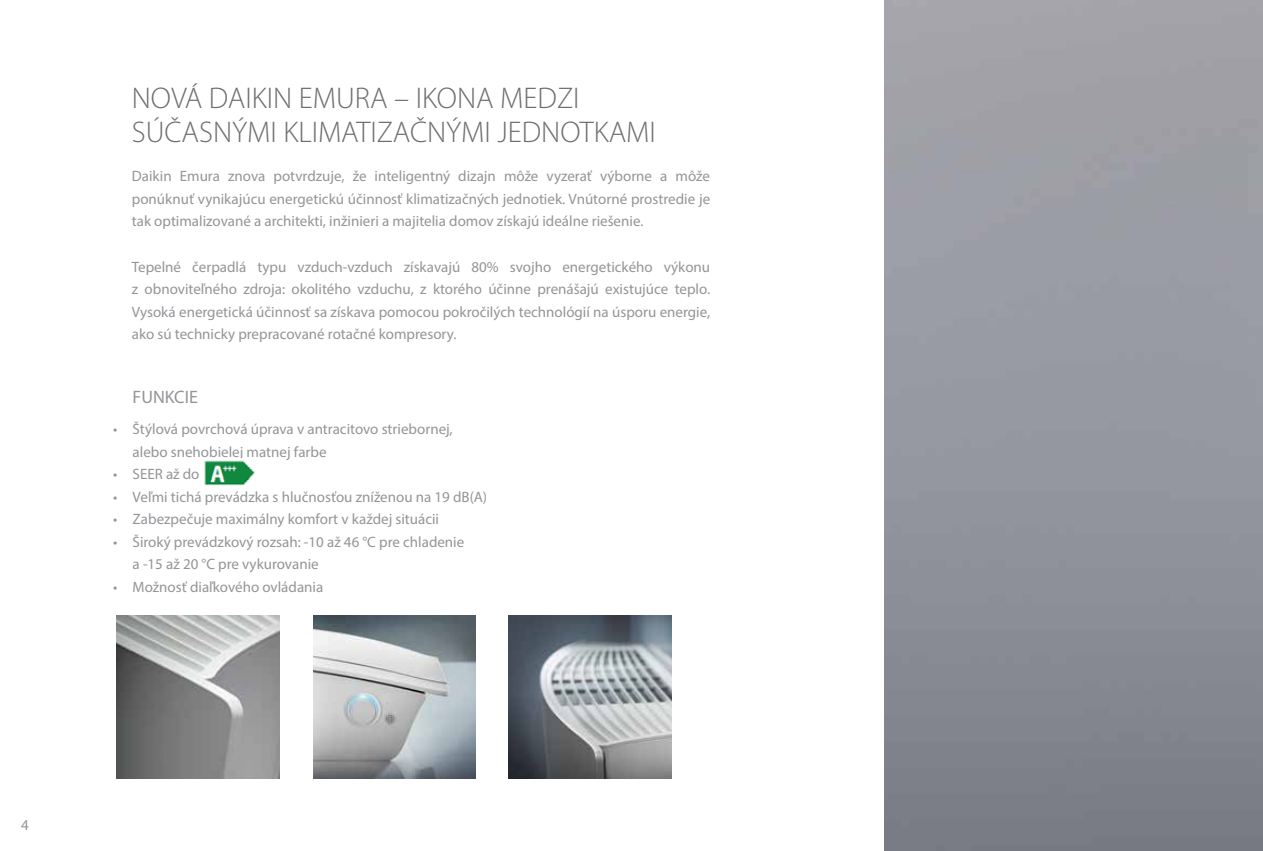
<style>
.page{position:relative;width:1263px;height:851px;background:#fff}
.page>*{position:absolute;margin:0;border:0;box-sizing:border-box;transform-origin:0 0}
.t1{font:300 30px/34.5px "Myriad Pro";color:#6d6e71}
.t2{font:18px "Myriad Pro";color:#939598}
.t3{font:15px/22.5px "Myriad Pro";color:#939598}
</style>
<div class="page">
<img style="left:313px;top:615px;width:163px;height:163px">
<img style="left:509px;top:615px;width:163px;height:163px">
<img style="left:117px;top:615px;width:162px;height:163px">
<img style="left:204px;top:460px;width:51px;height:26px">
<h1 class="t1" style="left:132px;top:81px;width:526px">NOVÁ DAIKIN EMURA – IKONA MEDZI<br>SÚČASNÝMI KLIMATIZAČNÝMI JEDNOTKAMI</h1>
<p class="t3" style="left:132px;top:165px;width:580px;text-align:justify">Daikin Emura znova potvrdzuje, že inteligentný dizajn môže vyzerať výborne a môže ponúknuť vynikajúcu energetickú účinnosť klimatizačných jednotiek. Vnútorné prostredie je tak optimalizované a architekti, inžinieri a majitelia domov získajú ideálne riešenie.</p>
<p class="t3" style="left:132px;top:255px;width:580px;text-align:justify">Tepelné čerpadlá typu vzduch-vzduch získavajú 80% svojho energetického výkonu z obnoviteľného zdroja: okolitého vzduchu, z ktorého účinne prenášajú existujúce teplo.<br>Vysoká energetická účinnosť sa získava pomocou pokročilých technológií na úsporu energie, ako sú technicky prepracované rotačné kompresory.</p>
<p class="t2" style="left:133px;top:386px;width:67px">FUNKCIE</p>
<p class="t3" style="left:133px;top:418px;width:322px;text-indent:-20px">• Štýlová povrchová úprava v antracitovo striebornej, alebo snehobielej matnej farbe</p>
<p class="t3" style="left:113px;top:463px;width:88px">• SEER až do</p>
<p class="t3" style="left:113px;top:485px;width:375px">• Veľmi tichá prevádzka s hlučnosťou zníženou na 19 dB(A)</p>
<p class="t3" style="left:113px;top:508px;width:328px">• Zabezpečuje maximálny komfort v každej situácii</p>
<p class="t3" style="left:133px;top:530px;width:333px;text-indent:-20px">• Široký prevádzkový rozsah: -10 až 46 °C pre chladenie a -15 až 20 °C pre vykurovanie</p>
<p class="t3" style="left:113px;top:575px;width:212px">• Možnosť diaľkového ovládania</p>
<p class="t3" style="left:21px;top:813px;width:9px">4</p>
</div>
